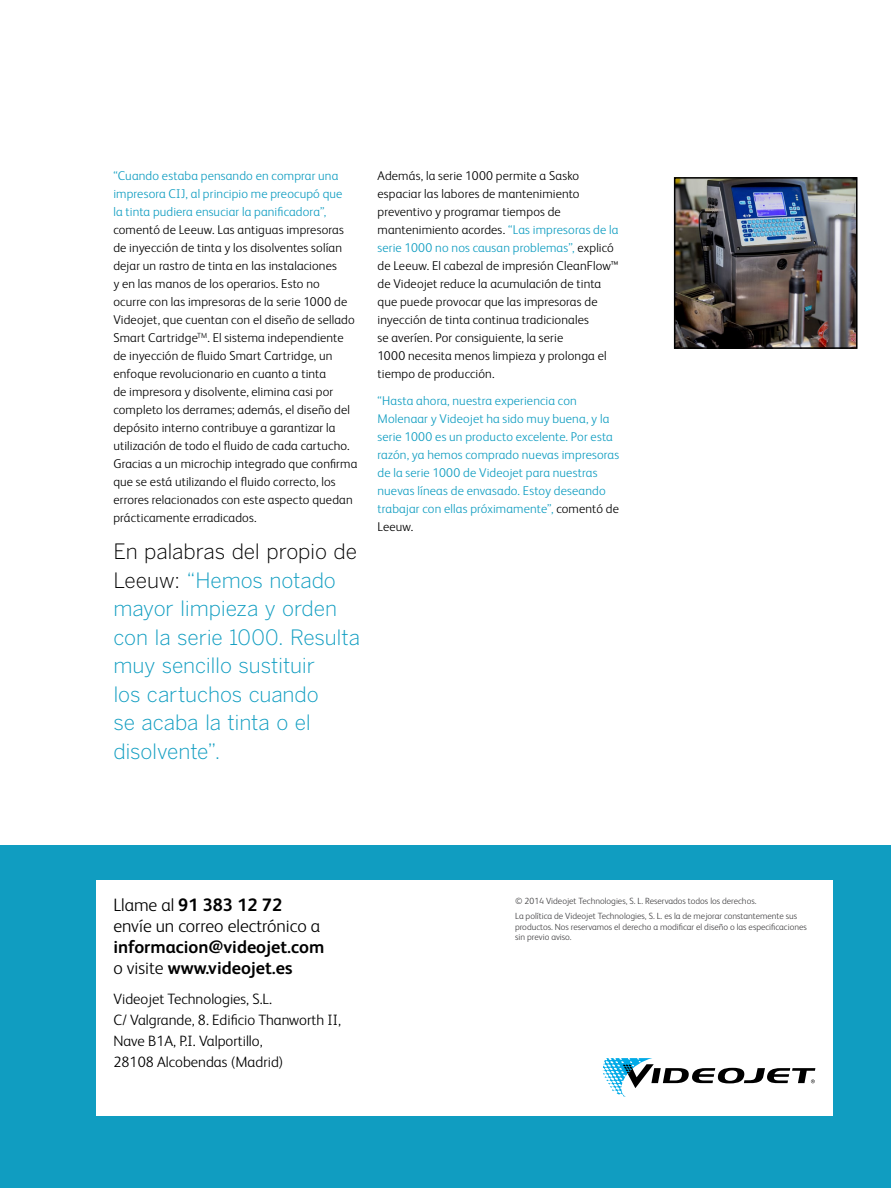
<style>
.page{position:relative;width:891px;height:1188px;background:#fff}
.page>*{position:absolute;margin:0;border:0;box-sizing:border-box;transform-origin:0 0}
.t1{font:300 21px/28.5px "Benton Gothic";letter-spacing:-.01em;color:#109dc1}
.t2{font:700 18px/21px "FS Albert Pro";color:#000}
.t3{font:300 18px/21px "FS Albert Pro";color:#000}
.t4{font:300 15px/21px "FS Albert Pro";color:#000}
.t5{font:300 12.75px/18px "FS Albert Pro";letter-spacing:.01em;color:#000}
.t6{font:300 12.75px/18px "FS Albert Pro";letter-spacing:.01em;color:#109dc1}
.t7{font:300 9px/14.7px "FS Albert Pro";color:#414042}
.s1{color:#000}
.s2{color:#109dc1}
.s3{font-weight:700}
.s4{font-weight:300}
</style>
<div class="page">
<div style="left:0;top:846px;width:891px;height:342px;background:#109dc1"></div>
<div style="left:96px;top:880px;width:737px;height:236px;background:#fff"></div>
<svg style="left:603px;top:1058px;width:212px;height:39px"></svg>
<img style="left:677px;top:180px;width:178px;height:166px">
<div style="left:674px;top:177px;width:184px;height:172px;border:2px solid #000"></div>
<p class="t6" style="left:113px;top:166px;width:231px">“Cuando estaba pensando en comprar una impresora CIJ, al principio me preocupó que la tinta pudiera ensuciar la panificadora”,</p>
<p class="t5" style="left:113px;top:220px;width:245px">comentó de Leeuw. Las antiguas impresoras de inyección de tinta y los disolventes solían dejar un rastro de tinta en las instalaciones<br>y en las manos de los operarios. Esto no<br>ocurre con las impresoras de la serie 1000 de Videojet, que cuentan con el diseño de sellado Smart Cartridge<sup>TM</sup>. El sistema independiente de inyección de fluido Smart Cartridge, un enfoque revolucionario en cuanto a tinta<br>de impresora y disolvente, elimina casi por completo los derrames; además, el diseño del depósito interno contribuye a garantizar la utilización de todo el fluido de cada cartucho.<br>Gracias a un microchip integrado que confirma que se está utilizando el fluido correcto, los errores relacionados con este aspecto quedan prácticamente erradicados.</p>
<h1 class="t1" style="left:113px;top:538px;width:248px"><span class="s1">En palabras del propio de<br>Leeuw:</span> “Hemos notado mayor limpieza y orden con la serie 1000. Resulta muy sencillo sustituir<br>los cartuchos cuando<br>se acaba la tinta o el disolvente”.</h1>
<p class="t5" style="left:378px;top:166px;width:243px">Además, la serie 1000 permite a Sasko espaciar las labores de mantenimiento preventivo y programar tiempos de mantenimiento acordes. <span class="s2">“Las impresoras de la serie 1000 no nos causan problemas”,</span> explicó de Leeuw. El cabezal de impresión CleanFlow™ de Videojet reduce la acumulación de tinta que puede provocar que las impresoras de inyección de tinta continua tradicionales<br>se averíen. Por consiguiente, la serie<br>1000 necesita menos limpieza y prolonga el tiempo de producción.</p>
<p class="t6" style="left:378px;top:391px;width:243px">“Hasta ahora, nuestra experiencia con Molenaar y Videojet ha sido muy buena, y la serie 1000 es un producto excelente. Por esta razón, ya hemos comprado nuevas impresoras de la serie 1000 de Videojet para nuestras nuevas líneas de envasado. Estoy deseando trabajar con ellas próximamente”, <span class="s1">comentó de Leeuw.</span></p>
<h2 class="t3" style="left:113px;top:894px;width:208px">Llame al <span class="s3">91 383 12 72 </span>envíe un correo electrónico a</h2>
<h2 class="t2" style="left:113px;top:936px;width:213px">informacion@videojet.com <span class="s4">o visite</span> www.videojet.es</h2>
<p class="t4" style="left:113px;top:987px;width:229px">Videojet Technologies, S.L.<br>C/ Valgrande, 8. Edificio Thanworth II,<br>Nave B1A, P.I. Valportillo,<br>28108 Alcobendas (Madrid)</p>
<p class="t7" style="left:515px;top:893px;width:283px">© 2014 Videojet Technologies, S. L. Reservados todos los derechos.<br>La política de Videojet Technologies, S. L. es la de mejorar constantemente sus</p>
<p class="t7" style="left:515px;top:921px;width:293px;line-height:10.5px">productos. Nos reservamos el derecho a modificar el diseño o las especificaciones sin previo aviso.</p>
</div>
